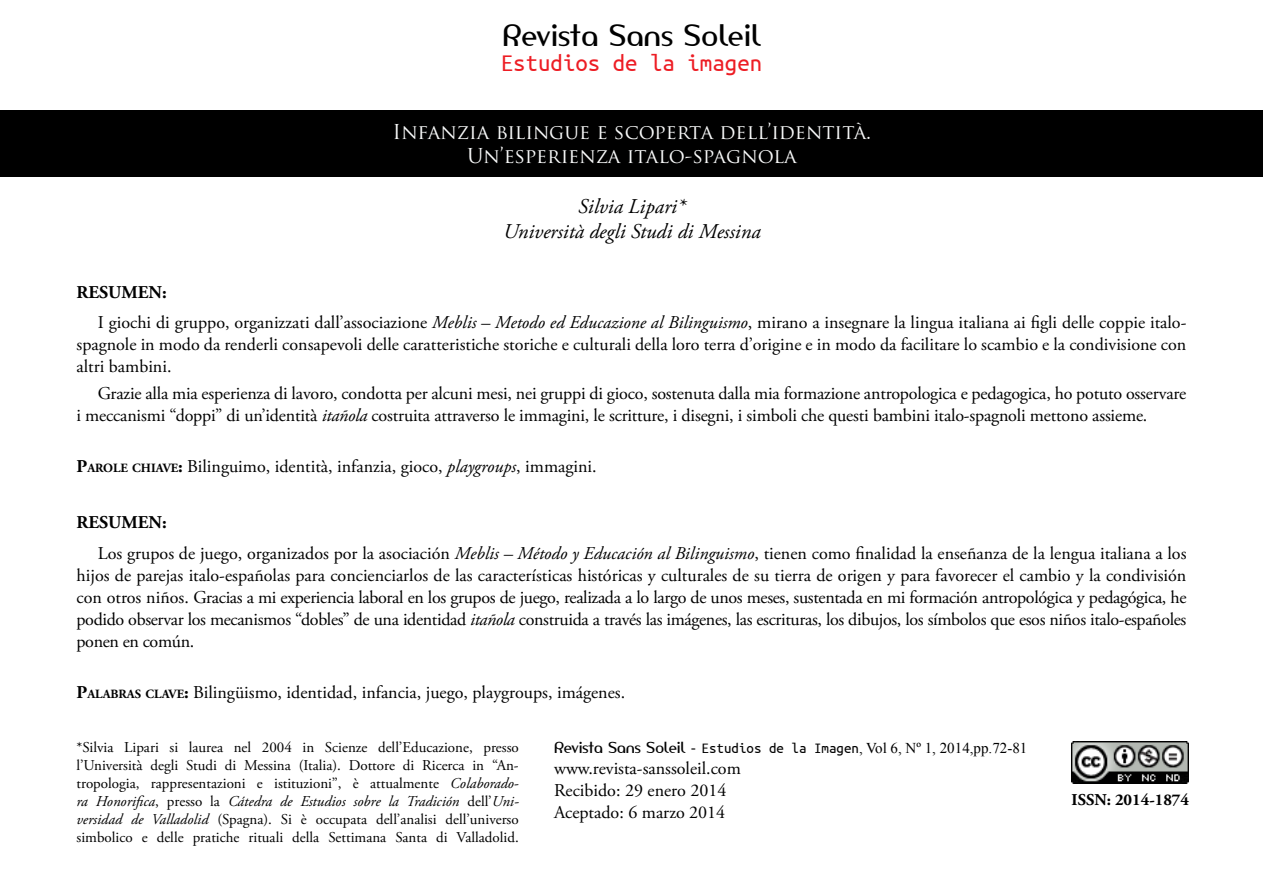
<style>
.page{position:relative;width:1263px;height:893px;background:#fff}
.page>*{position:absolute;margin:0;border:0;box-sizing:border-box;transform-origin:0 0}
.t1{font:29.1px "Amerika Sans";letter-spacing:.01em;color:#000}
.t2{font:24.9px "Ubuntu Mono";color:#ed1d24}
.t3{font:italic 21px/25.2px "Adobe Garamond Pro";color:#000;text-align:center}
.t4{font:19.95px/24px "Trajan Pro";letter-spacing:-.005em;color:#f8f9f9;text-align:center}
.t5{font:18px/22px "Adobe Garamond Pro";letter-spacing:-.01em;color:#000}
.t6{font:700 16.5px "Adobe Garamond Pro";color:#000}
.t7{font:15px/18px "Adobe Garamond Pro";letter-spacing:-.005em;color:#000;text-align:justify}
.t8{font:15px "Times New Roman";color:#000}
.s1{font-weight:700}
.s2{font-style:italic}
.s3{font-weight:700;font-size:12.6px}
.s4{font-family:"Amerika Sans"}
.s5{font-family:"Ubuntu Mono"}
</style>
<div class="page">
<img style="left:1071px;top:741px;width:117px;height:42px">
<div style="left:1px;top:111px;width:1262px;height:66px;background:#000"></div>
<h1 class="t1" style="left:502px;top:17px;width:260px">Revista Sans Soleil</h1>
<h2 class="t2" style="left:501px;top:51px;width:263px">Estudios de la imagen</h2>
<p class="t4" style="left:392px;top:120px;width:480px">Infanzia bilingue e scoperta dell’identità.<br>Un’esperienza italo-spagnola</p>
<p class="t3" style="left:503px;top:194px;width:259px">Silvia Lipari*<br>Università degli Studi di Messina</p>
<p class="t5" style="left:98px;top:278px;width:1090px;line-height:30.5px;text-indent:-21px"><span class="s1">RESUMEN:<br></span>I giochi di gruppo, organizzati dall’associazione <span class="s2">Meblis – Metodo ed Educazione al Bilinguismo</span>, mirano a insegnare la lingua italiana ai figli delle coppie italo-</p>
<p class="t5" style="left:77px;top:334px;width:1111px">spagnole in modo da renderli consapevoli delle caratteristiche storiche e culturali della loro terra d’origine e in modo da facilitare lo scambio e la condivisione con altri bambini.</p>
<p class="t5" style="left:77px;top:382px;width:1111px;text-indent:21px">Grazie alla mia esperienza di lavoro, condotta per alcuni mesi, nei gruppi di gioco, sostenuta dalla mia formazione antropologica e pedagogica, ho potuto osservare i meccanismi “doppi” di un’identità <span class="s2">itañola</span> costruita attraverso le immagini, le scritture, i disegni, i simboli che questi bambini italo-spagnoli mettono assieme.</p>
<p class="t5" style="left:77px;top:456px;width:522px"><span class="s1">P</span><span class="s3">AROLE CHIAVE</span><span class="s1">:</span> Bilinguimo, identità, infanzia, gioco, <span class="s2">playgroups</span>, immagini.</p>
<p class="t5" style="left:98px;top:508px;width:1090px;line-height:30.5px;text-indent:-21px"><span class="s1">RESUMEN:<br></span>Los grupos de juego, organizados por la asociación <span class="s2">Meblis – Método y Educación al Bilinguismo</span>, tienen como finalidad la enseñanza de la lengua italiana a los</p>
<p class="t5" style="left:77px;top:565px;width:1111px;text-align:justify">hijos de parejas italo-españolas para concienciarlos de las características históricas y culturales de su tierra de origen y para favorecer el cambio y la condivisión con otros niños. Gracias a mi experiencia laboral en los grupos de juego, realizada a lo largo de unos meses, sustentada en mi formación antropológica y pedagógica, he podido observar los mecanismos “dobles” de una identidad <span class="s2">itañola</span> construida a través las imágenes, las escrituras, los dibujos, los símbolos que esos niños italo-españoles ponen en común.</p>
<p class="t5" style="left:77px;top:682px;width:550px"><span class="s1">P</span><span class="s3">ALABRAS CLAVE</span><span class="s1">:</span> Bilingüismo, identidad, infancia, juego, playgroups, imágenes.</p>
<p class="t7" style="left:77px;top:739px;width:444px">*Silvia Lipari si laurea nel 2004 in Scienze dell’Educazione, presso l’Università degli Studi di Messina (Italia). Dottore di Ricerca in “An&shy;tropologia, rappresentazioni e istituzioni”, è attualmente <span class="s2">Colaborado&shy;ra Honorifica</span>, presso la <span class="s2">Cátedra de Estudios sobre la Tradición</span> dell’<span class="s2">Uni&shy;versidad de Valladolid</span> (Spagna). Si è occupata dell’analisi dell’universo simbolico e delle pratiche rituali della Settimana Santa di Valladolid.</p>
<p class="t8" style="left:554px;top:737px;width:475px"><span class="s4">Revista Sans Soleil -</span> <span class="s5">Estudios de la Imagen</span>, Vol 6, Nº 1, 2014,pp.72-81</p>
<p class="t5" style="left:554px;top:758px;width:188px;line-height:21.6px">www.revista-sanssoleil.com<br>Recibido: 29 enero 2014<br>Aceptado: 6 marzo 2014</p>
<p class="t6" style="left:1071px;top:790px;width:119px">ISSN: 2014-1874</p>
</div>
